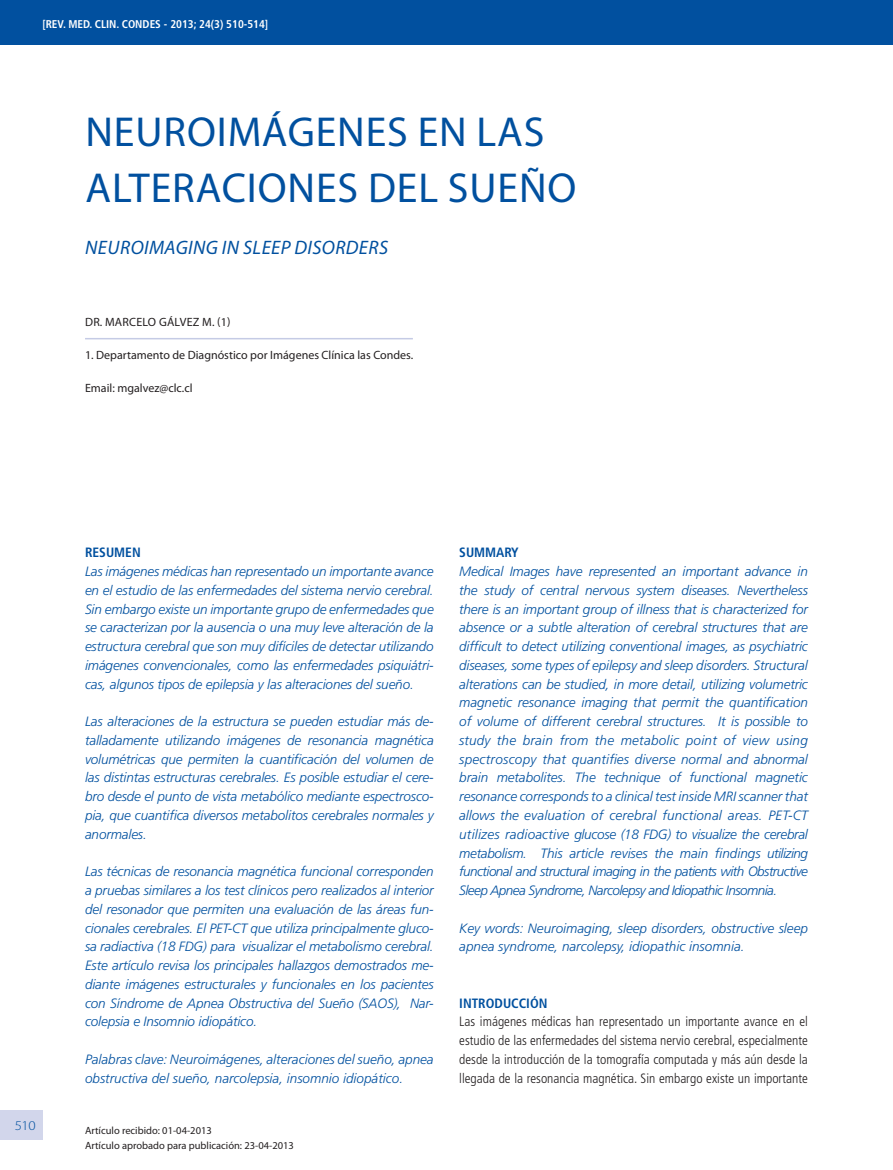
<style>
.page{position:relative;width:893px;height:1170px;background:#fff}
.page>*{position:absolute;margin:0;border:0;box-sizing:border-box;transform-origin:0 0}
.t1{font:42px/55.8px "Myriad Pro";letter-spacing:.02em;color:#01509f}
.t2{font:italic 19.5px "Myriad Pro";letter-spacing:.02em;color:#01509f}
.t3{font:italic 300 13.5px/18.8px "Frutiger";color:#01509f;text-align:justify}
.t4{font:300 condensed 13.5px/18.8px "Frutiger";color:#231f20;text-align:justify}
.t5{font:700 condensed 13.5px "Frutiger";color:#01509f}
.t6{font:300 13.5px "Myriad Pro";color:#01509f;scale:1.1 1}
.t7{font:12px "Myriad Pro";color:#231f20}
.t8{font:12px "Myriad Pro";letter-spacing:.02em;color:#231f20}
.t9{font:700 condensed 11.25px "Frutiger";color:#fff}
.t10{font:10.5px/15.8px "Myriad Pro";color:#231f20}
</style>
<div class="page">
<div style="left:0;top:1110px;width:43px;height:30px;background:#d2d6eb"></div>
<div style="left:0;top:0;width:893px;height:44px;background:#01509f"></div>
<hr style="left:85px;top:338px;width:328px;height:1px;background:#c5cbe5">
<p class="t9" style="left:42px;top:17px;width:227px">[REV. MED. CLIN. CONDES - 2013; 24(3) 510-514]</p>
<h1 class="t1" style="left:85px;top:104px;width:492px">Neuroimágenes en las alteraciones del sueño</h1>
<h2 class="t2" style="left:85px;top:236px;width:304px">NEUROIMAGING IN SLEEP DISORDERS</h2>
<p class="t8" style="left:85px;top:314px;width:147px">Dr. Marcelo Gálvez M. (1)</p>
<p class="t7" style="left:85px;top:347px;width:330px">1. Departamento de Diagnóstico por I mágenes Clínica las Condes.</p>
<p class="t7" style="left:85px;top:380px;width:109px">Email: mgalvez@clc.cl</p>
<p class="t6" style="left:15px;top:1117px;width:21px">510</p>
<p class="t5" style="left:85px;top:544px;width:57px">RESUMEN</p>
<p class="t3" style="left:85px;top:562px;width:350px">Las imágenes médicas han representado un importante avance en el estudio de las enfermedades del sistema nervio cerebral.<br>Sin embargo existe un importante grupo de enfermedades que se caracterizan por la ausencia o una muy leve alteración de la estructura cerebral que son muy difíciles de detectar utilizando imágenes convencionales, como las enfermedades psiquiátri&shy;cas, algunos tipos de epilepsia y las alteraciones del sueño.</p>
<p class="t3" style="left:85px;top:712px;width:350px">Las alteraciones de la estructura se pueden estudiar más de&shy;talladamente utilizando imágenes de resonancia magnética volumétricas que permiten la cuantificación del volumen de las distintas estructuras cerebrales. Es posible estudiar el cere&shy;bro desde el punto de vista metabólico mediante espectrosco&shy;pia, que cuantifica diversos metabolitos cerebrales normales y anormales.</p>
<p class="t3" style="left:85px;top:862px;width:350px">Las técnicas de resonancia magnética funcional corresponden a pruebas similares a los test clínicos pero realizados al interior del resonador que permiten una evaluación de las áreas fun&shy;cionales cerebrales. El PET-CT que utiliza principalmente gluco&shy;sa radiactiva (18 FDG) para visualizar el metabolismo cerebral.<br>Este artículo revisa los principales hallazgos demostrados me&shy;diante imágenes estructurales y funcionales en los pacientes con Síndrome de Apnea Obstructiva del Sueño (SAOS), Nar&shy;colepsia e Insomnio idiopático.</p>
<p class="t3" style="left:85px;top:1049px;width:350px">Palabras clave: Neuroimágenes, alteraciones del sueño, apnea obstructiva del sueño, narcolepsia, insomnio idiopático.</p>
<p class="t10" style="left:85px;top:1121px;width:210px">Artículo recibido: 01-04-2013<br>Artículo aprobado para publicación: 23-04-2013</p>
<p class="t5" style="left:459px;top:544px;width:61px">SUMMARY</p>
<p class="t3" style="left:459px;top:562px;width:350px">Medical Images have represented an important advance in the study of central nervous system diseases. Nevertheless there is an important group of illness that is characterized for absence or a subtle alteration of cerebral structures that are difficult to detect utilizing conventional images, as psychiatric diseases, some types of epilepsy and sleep disorders. Structural alterations can be studied, in more detail, utilizing volumetric magnetic resonance imaging that permit the quantification of volume of different cerebral structures. It is possible to study the brain from the metabolic point of view using spectroscopy that quantifies diverse normal and abnormal brain metabolites. The technique of functional magnetic resonance corresponds to a clinical test inside MRI scanner that allows the evaluation of cerebral functional areas. PET-CT utilizes radioactive glucose (18 FDG) to visualize the cerebral metabolism. This article revises the main findings utilizing functional and structural imaging in the patients with Obstructive Sleep Apnea Syndrome, Narcolepsy and Idiopathic Insomnia.</p>
<p class="t3" style="left:459px;top:918px;width:350px">Key words: Neuroimaging, sleep disorders, obstructive sleep apnea syndrome, narcolepsy, idiopathic insomnia.</p>
<p class="t5" style="left:459px;top:994px;width:90px">INTRODUCCIÓN</p>
<p class="t4" style="left:459px;top:1012px;width:350px">Las imágenes médicas han representado un importante avance en el estudio de las enfermedades del sistema nervio cerebral, especialmente desde la introducción de la tomografía computada y más aún desde la llegada de la resonancia magnética. Sin embargo existe un importante</p>
</div>
